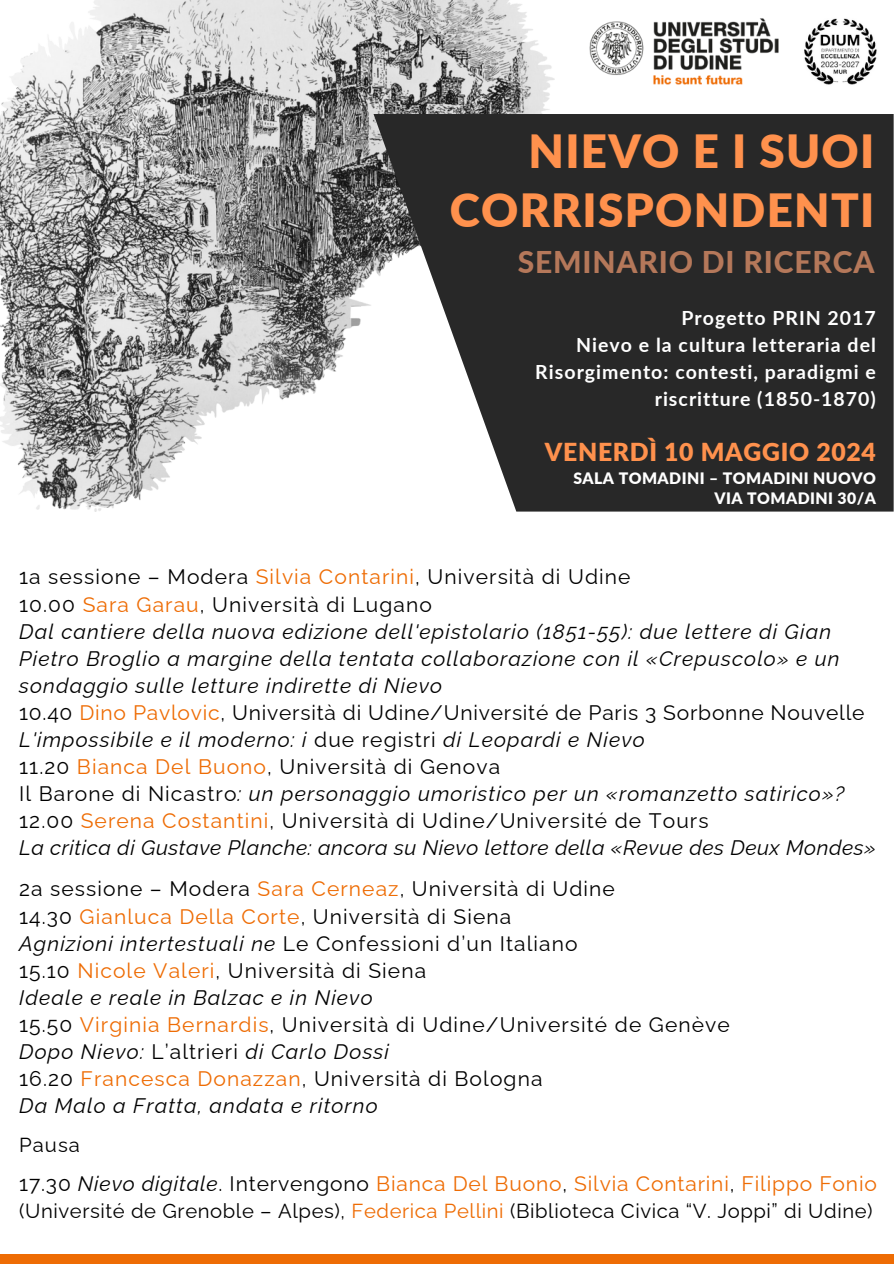
<style>
.page{position:relative;width:894px;height:1264px;background:#fff}
.page>*{position:absolute;margin:0;border:0;box-sizing:border-box;transform-origin:0 0}
.t1{font:900 45.75px/58.5px "Lato";letter-spacing:.03em;color:#ff914d;text-align:right}
.t2{font:800 30px "Lato";letter-spacing:.03em;color:#b5785a}
.t3{font:900 24.75px "Lato";letter-spacing:.03em;color:#ff914d}
.t4{font:italic 21px/27px "Raleway";letter-spacing:.05em;color:#000}
.t5{font:21px/27.2px "Raleway";letter-spacing:.05em;color:#000}
.t6{font:21px "Raleway";letter-spacing:.04em;color:#ee6c04}
.t7{font:20.25px "Raleway";letter-spacing:.03em;color:#000}
.t8{font:700 19.5px/27px "Lato";letter-spacing:.05em;color:#fff;text-align:right}
.t9{font:900 15.75px "Lato";letter-spacing:.03em;color:#fff}
.s1{font-style:normal}
.s2{font-style:normal;color:#ee6c04}
.s3{color:#ee6c04}
.s4{font-style:italic}
.s5{color:#000}
.s6{font-style:italic;color:#000}
</style>
<div class="page">
<img style="left:0;top:0;width:556px;height:512px">
<svg style="left:373px;top:114px;width:520px;height:397px;background:#434343"></svg>
<img style="left:589px;top:18px;width:190px;height:67px">
<img style="left:804px;top:18px;width:73px;height:67px">
<div style="left:0;top:1253px;width:893px;height:10px;background:#ee6c04"></div>
<p class="t1" style="left:450px;top:121px;width:426px">NIEVO E I SUOI<br>CORRISPONDENTI</p>
<p class="t2" style="left:517px;top:243px;width:358px">SEMINARIO DI RICERCA</p>
<h5 class="t8" style="left:535px;top:303px;width:342px">Progetto PRIN 2017<br>Nievo e la cultura letteraria del<br>Risorgimento: contesti, paradigmi e riscritture (1850-1870)</h5>
<h5 class="t3" style="left:544px;top:436px;width:332px">VENERDÌ 10 MAGGIO 2024</h5>
<h5 class="t9" style="left:573px;top:468px;width:304px">SALA TOMADINI – TOMADINI NUOVO</h5>
<h5 class="t9" style="left:714px;top:489px;width:163px">VIA TOMADINI 30/A</h5>
<h1 class="t4" style="left:19px;top:563px;width:858px"><span class="s1">1a sessione – Modera</span> <span class="s2">Silvia Contarini</span><span class="s1">, Università di Udine<br>10.00</span> <span class="s2">Sara Garau</span><span class="s1">, Università di Lugano<br></span>Dal cantiere della nuova edizione dell'epistolario (1851-55): due lettere di Gian Pietro Broglio a margine della tentata collaborazione con il «Crepuscolo» e un sondaggio sulle letture indirette di Nievo<br><span class="s1">10.40</span> <span class="s2">Dino Pavlovic</span><span class="s1">, Università di Udine/Université de Paris 3 Sorbonne Nouvelle </span>L'impossibile e il moderno: i <span class="s1">due registri</span> di Leopardi e Nievo<br><span class="s1">11.20</span> <span class="s2">Bianca Del Buono</span><span class="s1">, Università di Genova<br>Il Barone di Nicastro</span>: un personaggio umoristico per un «romanzetto satirico»?<br><span class="s1">12.00</span> <span class="s2">Serena Costantini</span><span class="s1">, Università di Udine/Université de Tours<br></span>La critica di Gustave Planche: ancora su Nievo lettore della «Revue des Deux Mondes»</h1>
<h2 class="t5" style="left:19px;top:874px;width:712px">2a sessione – Modera <span class="s3">Sara Cerneaz</span>, Università di Udine<br>14.30 <span class="s3">Gianluca Della Corte</span>, Università di Siena<br><span class="s4">Agnizioni intertestuali ne</span> Le Confessioni d’un Italiano<br>15.10 <span class="s3">Nicole Valeri</span>, Università di Siena<br><span class="s4">Ideale e reale in Balzac e in Nievo<br></span>15.50 <span class="s3">Virginia Bernardis</span>, Università di Udine/Université de Genève <span class="s4">Dopo Nievo:</span> L’altrieri <span class="s4">di Carlo Dossi<br></span>16.20 <span class="s3">Francesca Donazzan</span>, Università di Bologna<br><span class="s4">Da Malo a Fratta, andata e ritorno</span></h2>
<h4 class="t7" style="left:19px;top:1132px;width:62px">Pausa</h4>
<h3 class="t6" style="left:19px;top:1171px;width:859px"><span class="s5">17.30</span> <span class="s6">Nievo digitale</span><span class="s5">. Intervengono</span> Bianca Del Buono<span class="s5">,</span> Silvia Contarini<span class="s5">,</span> Filippo Fonio</h3>
<h3 class="t7" style="left:19px;top:1198px;width:854px">(Université de Grenoble – Alpes), <span class="s3">Federica Pellini</span> (Biblioteca Civica “V. Joppi” di Udine)</h3>
</div>
